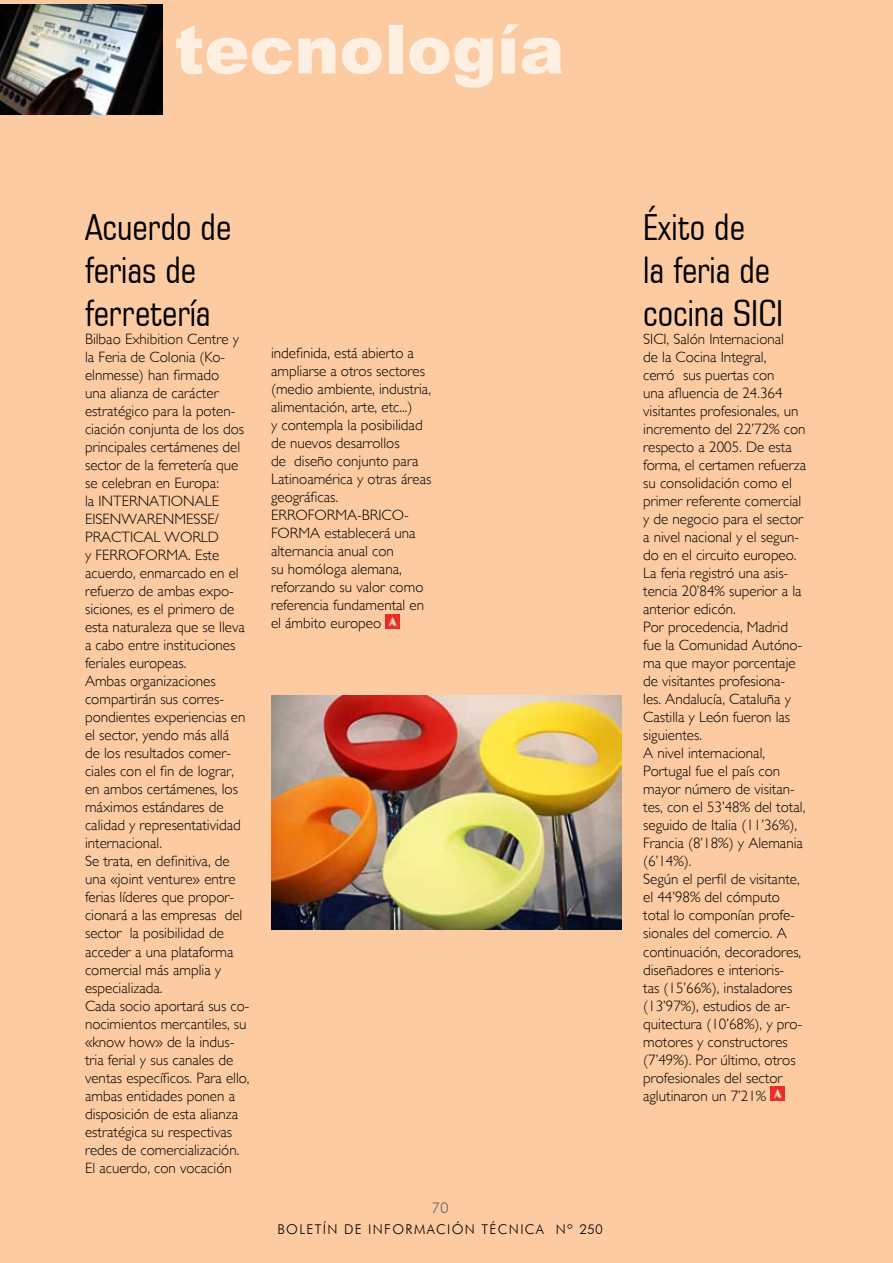
<style>
.page{position:relative;width:893px;height:1263px;background:#fdcba1}
.page>*{position:absolute;margin:0;border:0;box-sizing:border-box;transform-origin:0 0}
.t1{font:900 67.5px "Arial";color:#feefe3}
.t2{font:condensed 36px/43.2px "Square 721 BT";color:#000}
.t3{font:300 15px/18px "Gill Sans";color:#000}
.t4{font:300 15px "Futura BT";color:#636467}
.t5{font:300 13.5px "Futura BT";letter-spacing:.1em;color:#000}
</style>
<div class="page">
<img style="left:0;top:5px;width:163px;height:110px">
<img style="left:385px;top:614px;width:14px;height:14px">
<img style="left:771px;top:1086px;width:13px;height:14px">
<img style="left:271px;top:695px;width:351px;height:234px">
<h1 class="t1" style="left:174px;top:0;width:392px">tecnología</h1>
<h2 class="t2" style="left:85px;top:205px;width:148px">Acuerdo de ferias de ferretería</h2>
<p class="t3" style="left:85px;top:330px;width:166px">Bilbao Exhibition Centre y la Feria de Colonia (Ko&shy;elnmesse) han firmado<br>una alianza de carácter estratégico para la poten&shy;ciación conjunta de los dos principales certámenes del sector de la ferretería que se celebran en Europa:<br>la INTERNATIONALE<br>EISENWARENMESSE/<br>PRACTICAL WORLD<br>y FERROFORMA. Este acuerdo, enmarcado en el refuerzo de ambas expo&shy;siciones, es el primero de esta naturaleza que se lleva a cabo entre instituciones feriales europeas.<br>Ambas organizaciones compartirán sus corres&shy;pondientes experiencias en el sector, yendo más allá<br>de los resultados comer&shy;ciales con el fin de lograr, en ambos certámenes, los máximos estándares de calidad y representatividad internacional.<br>Se trata, en definitiva, de una «joint venture» entre ferias líderes que propor&shy;cionará a las empresas del sector la posibilidad de acceder a una plataforma comercial más amplia y especializada.<br>Cada socio aportará sus co&shy;nocimientos mercantiles, su «know how» de la indus&shy;tria ferial y sus canales de ventas específicos. Para ello, ambas entidades ponen a disposición de esta alianza estratégica su respectivas redes de comercialización.<br>El acuerdo, con vocación</p>
<p class="t3" style="left:271px;top:344px;width:162px">indefinida, está abierto a ampliarse a otros sectores (medio ambiente, industria, alimentación, arte, etc...)<br>y contempla la posibilidad de nuevos desarrollos<br>de diseño conjunto para<br>Latinoamérica y otras áreas geográficas.<br>ERROFORMA-BRICO-<br>FORMA establecerá una alternancia anual con<br>su homóloga alemana, reforzando su valor como referencia fundamental en el ámbito europeo</p>
<p class="t4" style="left:431px;top:1199px;width:19px">70</p>
<p class="t5" style="left:277px;top:1220px;width:327px">BOLETÍN DE INFORMACIÓN TÉCNICA Nº 250</p>
<h2 class="t2" style="left:643px;top:205px;width:141px">Éxito de<br>la feria de cocina SICI</h2>
<p class="t3" style="left:643px;top:330px;width:164px">SICI, Salón Internacional<br>de la Cocina Integral,<br>cerró sus puertas con<br>una afluencia de 24.364 visitantes profesionales, un incremento del 22’72% con respecto a 2005. De esta forma, el certamen refuerza su consolidación como el primer referente comercial y de negocio para el sector a nivel nacional y el segun&shy;do en el circuito europeo.<br>La feria registró una asis&shy;tencia 20’84% superior a la anterior edicón.<br>Por procedencia, Madrid fue la Comunidad Autóno&shy;ma que mayor porcentaje de visitantes profesiona&shy;les. Andalucía, Cataluña y<br>Castilla y León fueron las siguientes.<br>A nivel internacional,<br>Portugal fue el país con mayor número de visitan&shy;tes, con el 53’48% del total, seguido de Italia (11’36%),<br>Francia (8’18%) y Alemania (6’14%).<br>Según el perfil de visitante, el 44’98% del cómputo total lo componían profe&shy;sionales del comercio. A continuación, decoradores, diseñadores e interioris-<br>tas (15’66%), instaladores (13’97%), estudios de ar&shy;quitectura (10’68%), y pro&shy;motores y constructores (7’49%). Por último, otros profesionales del sector aglutinaron un 7’21%</p>
</div>
